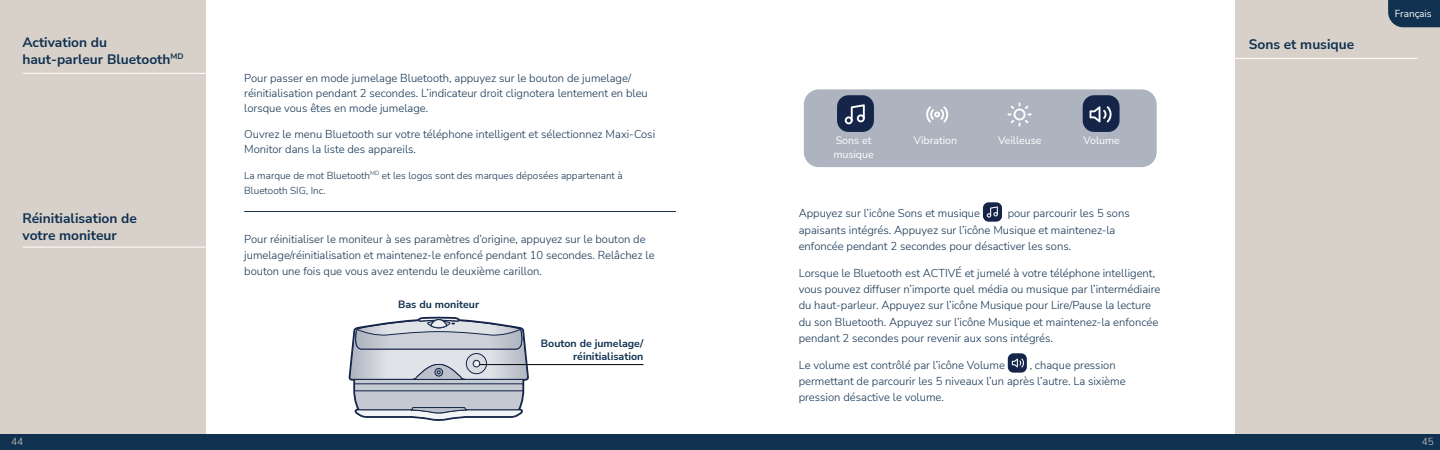
<style>
.page{position:relative;width:1440px;height:450px;background:#fff}
.page>*{position:absolute;margin:0;border:0;box-sizing:border-box;transform-origin:0 0}
.t1{font:700 13.75px/16.5px "Nunito Sans";color:#103150}
.t2{font:300 11.25px/16.2px "Nunito Sans";color:#103150}
.t3{font:700 10.62px/13.1px "Nunito Sans";color:#103150;text-align:right}
.t4{font:10.62px/13.8px "Nunito Sans";color:#fff}
.t5{font:300 10px/15px "Nunito Sans";color:#103150}
.t6{font:10px "Nunito Sans";color:#fff}
.t7{font:300 10px "Nunito Sans";color:#d7d1ca}
</style>
<div class="page">
<div style="left:0;top:0;width:206px;height:450px;background:#d7d1ca"></div>
<div style="left:1235px;top:0;width:205px;height:450px;background:#d7d1ca"></div>
<div style="left:0;top:435px;width:720px;height:15px;background:#103150"></div>
<div style="left:720px;top:435px;width:720px;height:15px;background:#103150"></div>
<svg style="left:1388px;top:0;width:52px;height:27px"></svg>
<svg style="left:983px;top:202px;width:19px;height:20px"></svg>
<svg style="left:1008px;top:353px;width:19px;height:20px"></svg>
<div style="left:804px;top:89px;width:353px;height:78px;background:#adb3bf;border-radius:15px"></div>
<svg style="left:1008px;top:102px;width:24px;height:25px"></svg>
<svg style="left:926px;top:106px;width:23px;height:17px"></svg>
<svg style="left:837px;top:95px;width:37px;height:37px"></svg>
<svg style="left:1083px;top:95px;width:37px;height:37px"></svg>
<hr style="left:23px;top:73px;width:183px;height:1px;background:#fff">
<hr style="left:1230px;top:58px;width:187px;height:1px;background:#fff">
<svg style="left:348px;top:316px;width:182px;height:105px"></svg>
<hr style="left:479px;top:364px;width:165px;height:1px;background:#000">
<hr style="left:244px;top:211px;width:432px;height:1px;background:#103150">
<hr style="left:23px;top:247px;width:183px;height:1px;background:#fff">
<p class="t1" style="left:22px;top:34px;width:86px">Activation du</p>
<p class="t1" style="left:1249px;top:35px;width:107px">Sons et musique</p>
<p class="t1" style="left:22px;top:50px;width:163px">haut-parleur Bluetooth<sup>MD</sup></p>
<p class="t1" style="left:23px;top:210px;width:116px">Réinitialisation de votre moniteur</p>
<p class="t2" style="left:244px;top:70px;width:405px;line-height:15px">Pour passer en mode jumelage Bluetooth, appuyez sur le bouton de jumelage/ réinitialisation pendant 2 secondes. L’indicateur droit clignotera lentement en bleu lorsque vous êtes en mode jumelage.</p>
<p class="t2" style="left:244px;top:126px;width:412px;line-height:15px">Ouvrez le menu Bluetooth sur votre téléphone intelligent et sélectionnez Maxi-Cosi<br>Monitor dans la liste des appareils.</p>
<p class="t5" style="left:244px;top:167px;width:380px">La marque de mot Bluetooth<sup>MD</sup> et les logos sont des marques déposées appartenant à<br>Bluetooth SIG, Inc.</p>
<p class="t2" style="left:244px;top:230px;width:412px">Pour réinitialiser le moniteur à ses paramètres d’origine, appuyez sur le bouton de jumelage/réinitialisation et maintenez-le enfoncé pendant 10 secondes. Relâchez le bouton une fois que vous avez entendu le deuxième carillon.</p>
<p class="t3" style="left:398px;top:297px;width:83px">Bas du moniteur</p>
<p class="t3" style="left:541px;top:336px;width:104px">Bouton de jumelage/ réinitialisation</p>
<p class="t4" style="left:833px;top:133px;width:42px">Sons et musique</p>
<p class="t4" style="left:914px;top:133px;width:45px">Vibration</p>
<p class="t4" style="left:998px;top:133px;width:45px">Veilleuse</p>
<p class="t4" style="left:1083px;top:133px;width:38px">Volume</p>
<p class="t2" style="left:799px;top:205px;width:183px">Appuyez sur l’icône Sons et musique</p>
<p class="t2" style="left:799px;top:205px;width:333px;text-indent:209px">pour parcourir les 5 sons apaisants intégrés. Appuyez sur l’icône Musique et maintenez-la enfoncée pendant 2 secondes pour désactiver les sons.</p>
<p class="t2" style="left:799px;top:264px;width:363px">Lorsque le Bluetooth est ACTIVÉ et jumelé à votre téléphone intelligent, vous pouvez diffuser n’importe quel média ou musique par l’intermédiaire du haut-parleur. Appuyez sur l’icône Musique pour Lire/Pause la lecture du son Bluetooth. Appuyez sur l’icône Musique et maintenez-la enfoncée pendant 2 secondes pour revenir aux sons intégrés.</p>
<p class="t2" style="left:799px;top:356px;width:208px">Le volume est contrôlé par l’icône Volume</p>
<p class="t2" style="left:799px;top:356px;width:328px;text-indent:231px">, chaque pression permettant de parcourir les 5 niveaux l’un après l’autre. La sixième pression désactive le volume.</p>
<p class="t6" style="left:1395px;top:6px;width:38px">Français</p>
<p class="t7" style="left:11px;top:435px;width:14px">44</p>
<p class="t7" style="left:1422px;top:435px;width:14px">45</p>
</div>
